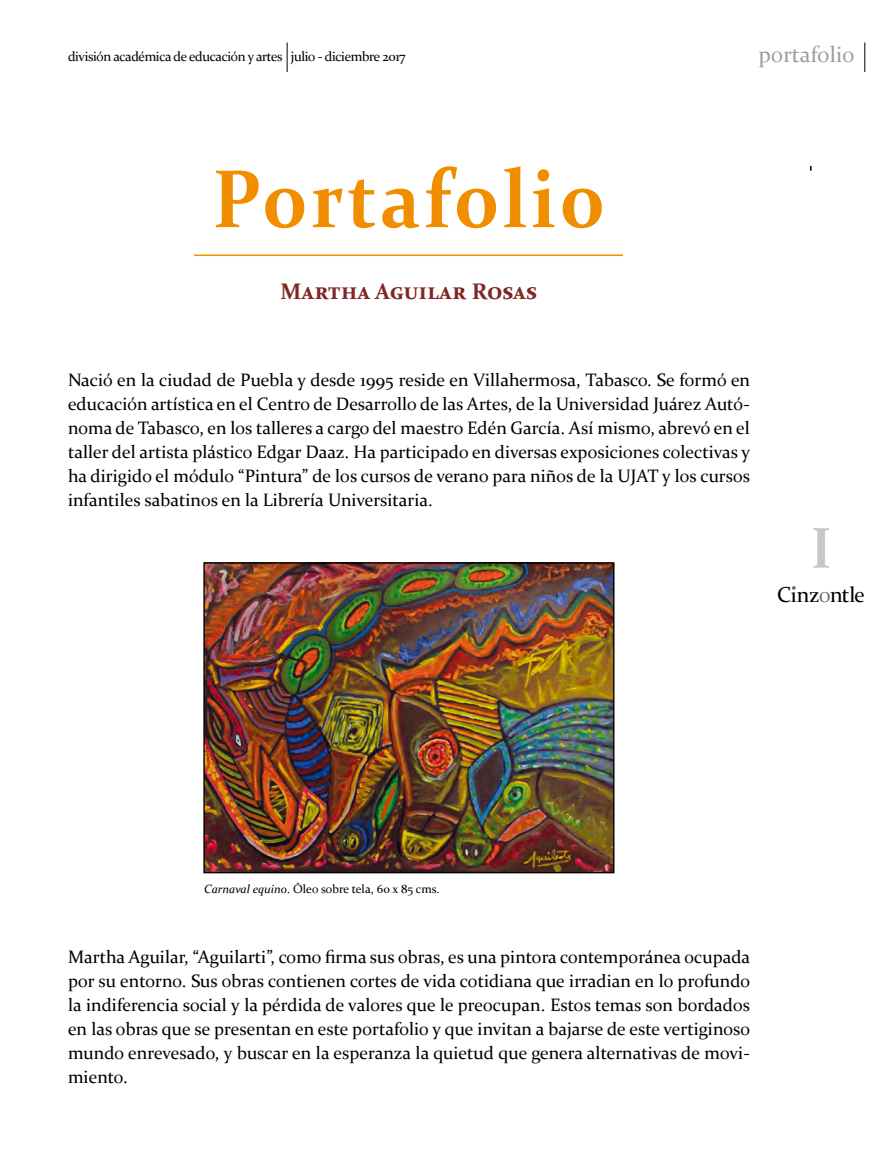
<style>
.page{position:relative;width:893px;height:1170px;background:#fff}
.page>*{position:absolute;margin:0;border:0;box-sizing:border-box;transform-origin:0 0}
.t1{font:700 82.5px "Constantia";letter-spacing:.05em;color:#f18e00;scale:.91 1}
.t2{font:700 57.75px "Constantia";color:#c6c7c8;scale:.91 1}
.t3{font:700 22.5px "Constantia";color:#802625}
.t4{font:22.5px "Constantia";color:#9c9e9f}
.t5{font:21.6px "Constantia";letter-spacing:-.02em;color:#000}
.t6{font:18px/24px "Constantia";color:#000;text-align:justify}
.t7{font:13.5px "Constantia";letter-spacing:-.03em;color:#000}
.t8{font:12px "Constantia";color:#000}
.s1{color:#707172}
.s2{font-style:italic}
</style>
<div class="page">
<svg style="left:864px;top:43px;width:1px;height:29px"></svg>
<svg style="left:287px;top:43px;width:1px;height:29px"></svg>
<svg style="left:792px;top:586px;width:4px;height:3px"></svg>
<hr style="left:194px;top:254px;width:429px;height:2px;background:#f18e00">
<img style="left:205px;top:564px;width:407px;height:307px">
<div style="left:203px;top:562px;width:411px;height:311px;border:1px solid #000"></div>
<p class="t7" style="left:68px;top:47px;width:339px">división académica de educación y artes julio - diciembre 2017</p>
<p class="t4" style="left:759px;top:39px;width:97px">portafolio</p>
<h1 class="t1" style="left:213px;top:142px;width:432px">Portafolio</h1>
<p class="t3" style="left:281px;top:276px;width:258px">Martha Aguilar Rosas</p>
<p class="t6" style="left:68px;top:367px;width:684px">Nació en la ciudad de Puebla y desde 1995 reside en Villahermosa, Tabasco. Se formó en educación artística en el Centro de Desarrollo de las Artes, de la Universidad Juárez Autó&shy;noma de Tabasco, en los talleres a cargo del maestro Edén García. Así mismo, abrevó en el taller del artista plástico Edgar Daaz. Ha participado en diversas exposiciones colectivas y ha dirigido el módulo “Pintura” de los cursos de verano para niños de la UJAT y los cursos infantiles sabatinos en la Librería Universitaria.</p>
<h2 class="t2" style="left:811px;top:508px;width:24px">I</h2>
<p class="t5" style="left:777px;top:579px;width:89px">Cinz<span class="s1">o</span>ntle</p>
<p class="t8" style="left:204px;top:880px;width:237px"><span class="s2">Carnaval equino</span>. Óleo sobre tela, 60 x 85 cms.</p>
<p class="t6" style="left:68px;top:943px;width:684px">Martha Aguilar, “Aguilarti”, como firma sus obras, es una pintora contemporánea ocupada por su entorno. Sus obras contienen cortes de vida cotidiana que irradian en lo profundo la indiferencia social y la pérdida de valores que le preocupan. Estos temas son bordados en las obras que se presentan en este portafolio y que invitan a bajarse de este vertiginoso mundo enrevesado, y buscar en la esperanza la quietud que genera alternativas de movi&shy;miento.</p>
</div>
